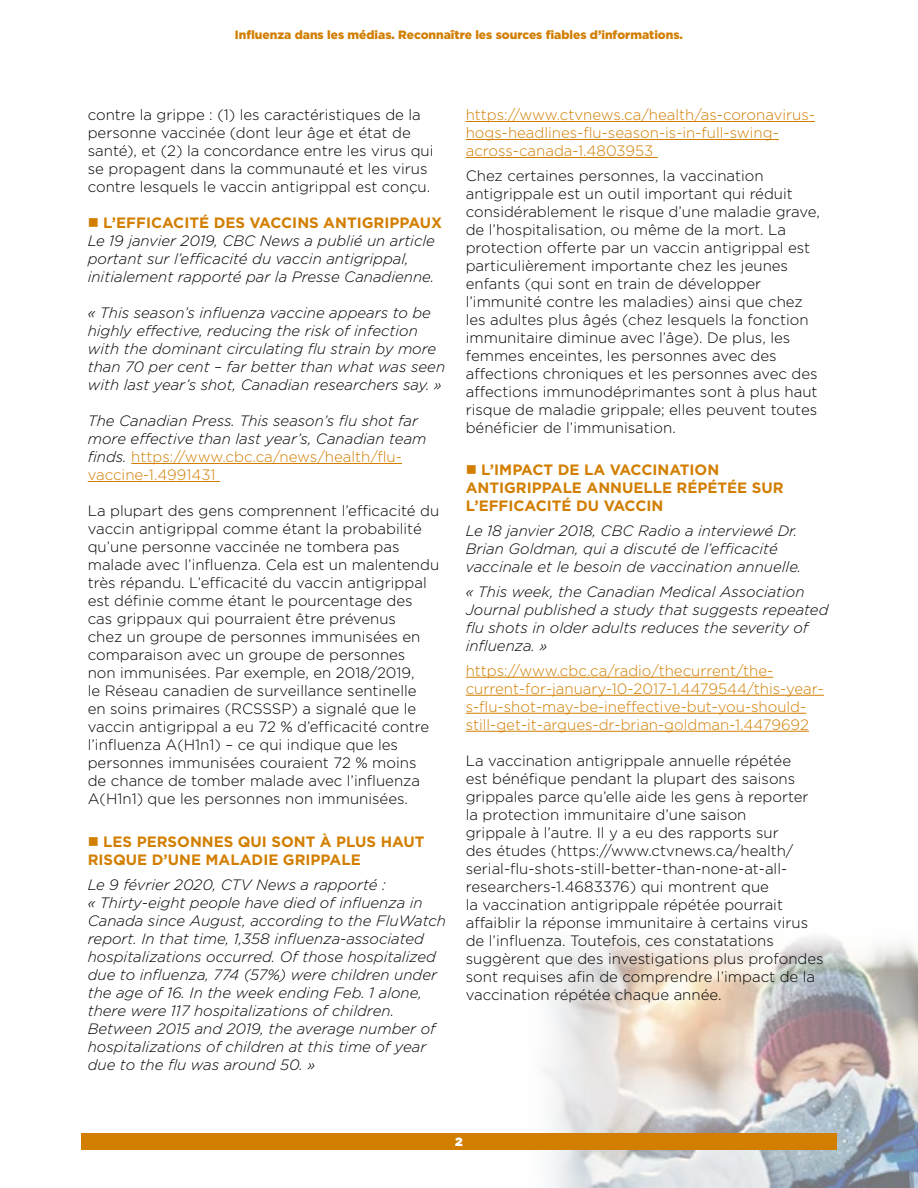
<style>
.page{position:relative;width:918px;height:1188px;background:#fff}
.page>*{position:absolute;margin:0;border:0;box-sizing:border-box;transform-origin:0 0}
.t1{font:300 15px/18px "Gotham";color:#000}
.t2{font:italic 300 15px/18px "Gotham";color:#000}
.t3{font:300 15px/18px "Gotham";color:#d27e00}
.t4{font:700 15px/18px "Gotham";color:#d27e00}
.t5{font:900 12px "Gotham";color:#d27e00}
.t6{font:900 12px "Gotham";color:#fff}
.s1{color:#d27e00}
.s2{font-weight:700;font-style:normal;color:#d27e00}
.s3{font-style:normal;color:#d27e00}
</style>
<div class="page">
<img style="left:522px;top:936px;width:396px;height:252px">
<hr style="left:131px;top:463px;width:271px;height:1px;background:#d27e00">
<hr style="left:88px;top:481px;width:132px;height:1px;background:#d27e00">
<hr style="left:466px;top:121px;width:349px;height:1px;background:#d27e00">
<hr style="left:466px;top:139px;width:313px;height:1px;background:#d27e00">
<hr style="left:466px;top:157px;width:192px;height:1px;background:#d27e00">
<hr style="left:466px;top:677px;width:307px;height:1px;background:#d27e00">
<hr style="left:466px;top:695px;width:358px;height:1px;background:#d27e00">
<hr style="left:466px;top:713px;width:340px;height:1px;background:#d27e00">
<hr style="left:466px;top:731px;width:343px;height:1px;background:#d27e00">
<div style="left:81px;top:1133px;width:756px;height:16px;background:#d27e00"></div>
<p class="t5" style="left:235px;top:26px;width:450px">Influenza dans les médias. Reconnaître les sources fiables d’informations.</p>
<p class="t1" style="left:88px;top:105px;width:347px">contre la grippe : (1) les caractéristiques de la personne vaccinée (dont leur âge et état de santé), et (2) la concordance entre les virus qui se propagent dans la communauté et les virus contre lesquels le vaccin antigrippal est conçu.</p>
<p class="t2" style="left:88px;top:213px;width:356px"><span class="s1">■</span> <span class="s2">L’EFFICACITÉ DES VACCINS ANTIGRIPPAUX </span>Le 19 janvier 2019, CBC News a publié un article portant sur l’efficacité du vaccin antigrippal, initialement rapporté par la Presse Canadienne.</p>
<p class="t2" style="left:88px;top:303px;width:359px">« This season’s influenza vaccine appears to be highly effective, reducing the risk of infection with the dominant circulating flu strain by more than 70 per cent – far better than what was seen with last year’s shot, Canadian researchers say. »</p>
<p class="t2" style="left:88px;top:411px;width:340px">The Canadian Press. This season’s flu shot far more effective than last year’s, Canadian team finds. <span class="s3">https://www.cbc.ca/news/health/flu&shy;vaccine-1.4991431</span></p>
<p class="t1" style="left:88px;top:501px;width:353px">La plupart des gens comprennent l’efficacité du vaccin antigrippal comme étant la probabilité qu’une personne vaccinée ne tombera pas malade avec l’influenza. Cela est un malentendu très répandu. L’efficacité du vaccin antigrippal est définie comme étant le pourcentage des cas grippaux qui pourraient être prévenus<br>chez un groupe de personnes immunisées en comparaison avec un groupe de personnes<br>non immunisées. Par exemple, en 2018/2019,<br>le Réseau canadien de surveillance sentinelle<br>en soins primaires (RCSSSP) a signalé que le vaccin antigrippal a eu 72 % d’efficacité contre l’influenza A(H1n1) – ce qui indique que les personnes immunisées couraient 72 % moins<br>de chance de tomber malade avec l’influenza A(H1n1) que les personnes non immunisées.</p>
<p class="t4" style="left:88px;top:832px;width:338px">■ LES PERSONNES QUI SONT À PLUS HAUT<br>RISQUE D’UNE MALADIE GRIPPALE</p>
<p class="t2" style="left:88px;top:875px;width:360px">Le 9 février 2020, CTV News a rapporté :<br>« Thirty-eight people have died of influenza in Canada since August, according to the FluWatch report. In that time, 1,358 influenza-associated hospitalizations occurred. Of those hospitalized due to influenza, 774 (57%) were children under the age of 16. In the week ending Feb. 1 alone, there were 117 hospitalizations of children.<br>Between 2015 and 2019, the average number of hospitalizations of children at this time of year due to the flu was around 50. »</p>
<p class="t3" style="left:466px;top:105px;width:351px">https://www.ctvnews.ca/health/as-coronavirus&shy;hogs-headlines-flu-season-is-in-full-swing&shy;across-canada-1.4803953</p>
<p class="t1" style="left:466px;top:166px;width:356px">Chez certaines personnes, la vaccination antigrippale est un outil important qui réduit considérablement le risque d’une maladie grave, de l’hospitalisation, ou même de la mort. La protection offerte par un vaccin antigrippal est particulièrement importante chez les jeunes enfants (qui sont en train de développer l’immunité contre les maladies) ainsi que chez les adultes plus âgés (chez lesquels la fonction immunitaire diminue avec l’âge). De plus, les femmes enceintes, les personnes avec des affections chroniques et les personnes avec des affections immunodéprimantes sont à plus haut risque de maladie grippale; elles peuvent toutes bénéficier de l’immunisation.</p>
<p class="t4" style="left:466px;top:461px;width:319px">■ L’IMPACT DE LA VACCINATION<br>ANTIGRIPPALE ANNUELLE RÉPÉTÉE SUR<br>L’EFFICACITÉ DU VACCIN</p>
<p class="t2" style="left:466px;top:522px;width:337px">Le 18 janvier 2018, CBC Radio a interviewé Dr.<br>Brian Goldman, qui a discuté de l’efficacité vaccinale et le besoin de vaccination annuelle.</p>
<p class="t2" style="left:466px;top:582px;width:364px">« This week, the Canadian Medical Association Journal published a study that suggests repeated flu shots in older adults reduces the severity of influenza. »</p>
<p class="t3" style="left:466px;top:661px;width:360px">https://www.cbc.ca/radio/thecurrent/the&shy;current-for-january-10-2017-1.4479544/this-year&shy;s-flu-shot-may-be-ineffective-but-you-should&shy;still-get-it-argues-dr-brian-goldman-1.4479692</p>
<p class="t1" style="left:466px;top:751px;width:359px">La vaccination antigrippale annuelle répétée<br>est bénéfique pendant la plupart des saisons grippales parce qu’elle aide les gens à reporter la protection immunitaire d’une saison<br>grippale à l’autre. Il y a eu des rapports sur<br>des études (https://www.ctvnews.ca/health/ serial-flu-shots-still-better-than-none-at-all&shy;researchers-1.4683376) qui montrent que<br>la vaccination antigrippale répétée pourrait affaiblir la réponse immunitaire à certains virus de l’influenza. Toutefois, ces constatations suggèrent que des investigations plus profondes sont requises afin de comprendre l’impact de la vaccination répétée chaque année.</p>
<p class="t6" style="left:455px;top:1133px;width:9px">2</p>
</div>
